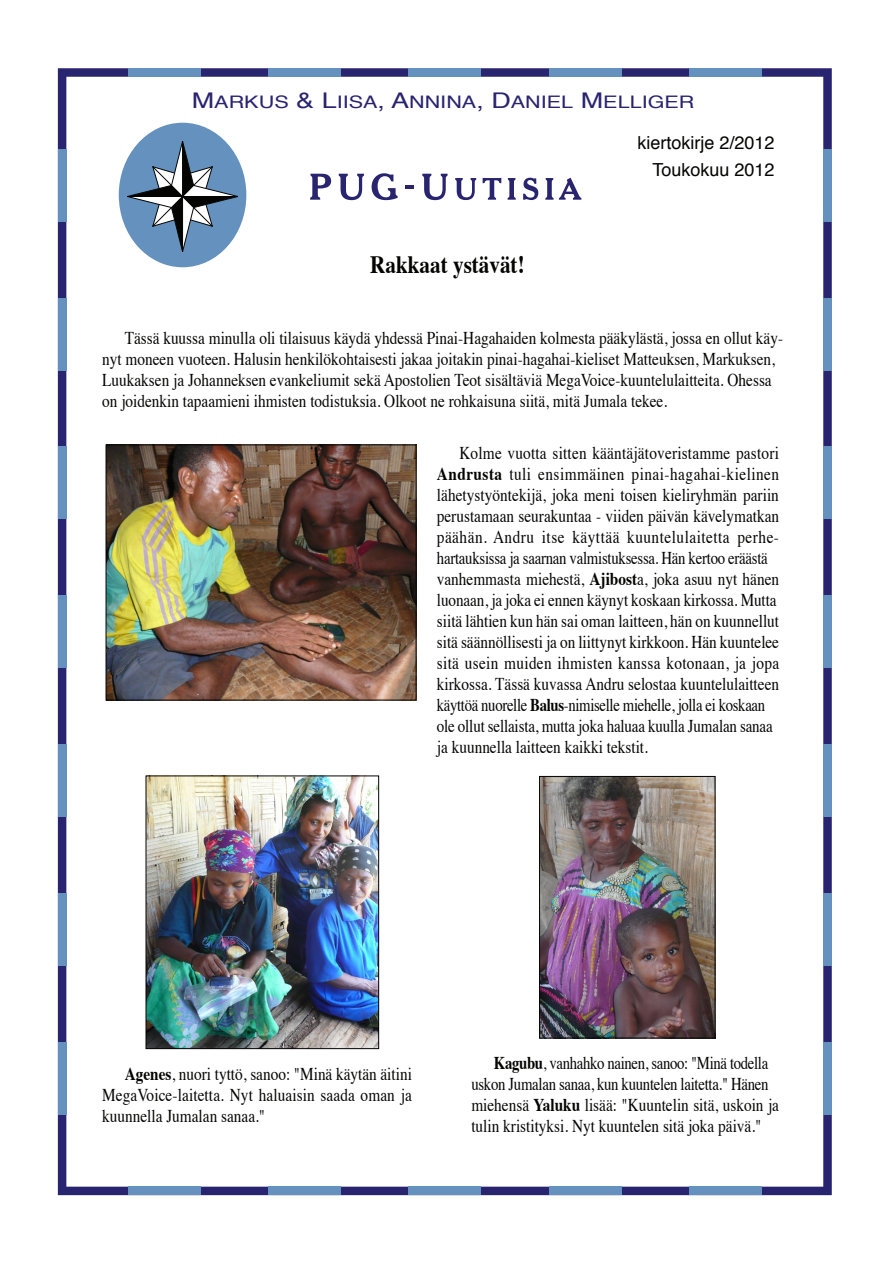
<style>
.page{position:relative;width:893px;height:1263px;background:#fff}
.page>*{position:absolute;margin:0;border:0;box-sizing:border-box;transform-origin:0 0}
.t1{font:700 24.9px "Times";color:#040503;scale:.85 1}
.t2{font:18px/21px "Times";color:#040503;scale:.85 1}
.t3{font:18px/21px "Times";color:#040503;scale:.82 1}
.t4{font:18px/27px "Helvetica";color:#040503;text-align:right}
.t5{font:17.25px "Helvetica";color:#29246f;scale:1.25 1}
.s1{font-size:21.6px}
.s2{font-weight:700}
</style>
<div class="page">
<img style="left:58px;top:68px;width:774px;height:1127px">
<div style="left:58px;top:1042px;width:8px;height:72px;background:#6491bd"></div>
<div style="left:58px;top:893px;width:8px;height:72px;background:#6491bd"></div>
<div style="left:58px;top:744px;width:8px;height:73px;background:#6491bd"></div>
<div style="left:58px;top:595px;width:8px;height:73px;background:#6491bd"></div>
<div style="left:58px;top:447px;width:8px;height:72px;background:#6491bd"></div>
<div style="left:58px;top:298px;width:8px;height:72px;background:#6491bd"></div>
<div style="left:58px;top:149px;width:8px;height:72px;background:#6491bd"></div>
<div style="left:823px;top:1042px;width:9px;height:72px;background:#6491bd"></div>
<div style="left:823px;top:893px;width:9px;height:72px;background:#6491bd"></div>
<div style="left:823px;top:744px;width:9px;height:73px;background:#6491bd"></div>
<div style="left:823px;top:595px;width:9px;height:73px;background:#6491bd"></div>
<div style="left:823px;top:447px;width:9px;height:72px;background:#6491bd"></div>
<div style="left:823px;top:298px;width:9px;height:72px;background:#6491bd"></div>
<div style="left:823px;top:149px;width:9px;height:72px;background:#6491bd"></div>
<div style="left:128px;top:1187px;width:72px;height:8px;background:#6491bd"></div>
<div style="left:268px;top:1187px;width:73px;height:8px;background:#6491bd"></div>
<div style="left:409px;top:1187px;width:72px;height:8px;background:#6491bd"></div>
<div style="left:549px;top:1187px;width:72px;height:8px;background:#6491bd"></div>
<div style="left:689px;top:1187px;width:73px;height:8px;background:#6491bd"></div>
<div style="left:128px;top:68px;width:72px;height:9px;background:#6491bd"></div>
<div style="left:268px;top:68px;width:73px;height:9px;background:#6491bd"></div>
<div style="left:409px;top:68px;width:72px;height:9px;background:#6491bd"></div>
<div style="left:549px;top:68px;width:72px;height:9px;background:#6491bd"></div>
<div style="left:689px;top:68px;width:73px;height:9px;background:#6491bd"></div>
<div style="left:539px;top:776px;width:176px;height:262px;border:1px solid #040503"></div>
<div style="left:146px;top:776px;width:233px;height:273px;border:1px solid #040503"></div>
<p class="t5" style="left:192px;top:89px;width:404px"><span class="s1">M</span>ARKUS <span class="s1">&amp; L</span>IISA<span class="s1">, A</span>NNINA<span class="s1">, D</span>ANIEL <span class="s1">M</span>ELLIGER</p>
<h1 class="t1" style="left:370px;top:241px;width:183px">Rakkaat ystävät!</h1>
<p class="t4" style="left:637px;top:129px;width:139px">kiertokirje 2/2012<br>Toukokuu 2012</p>
<p class="t2" style="left:102px;top:326px;width:803px;text-indent:22px">Tässä kuussa minulla oli tilaisuus käydä yhdessä Pinai-Hagahaiden kolmesta pääkylästä, jossa en ollut käy&shy;nyt moneen vuoteen. Halusin henkilökohtaisesti jakaa joitakin pinai-hagahai-kieliset Matteuksen, Markuksen, Luukaksen ja Johanneksen evankeliumit sekä Apostolien Teot sisältäviä MegaVoice-kuuntelulaitteita. Ohessa on joidenkin tapaamieni ihmisten todistuksia. Olkoot ne rohkaisuna siitä, mitä Jumala tekee.</p>
<p class="t2" style="left:437px;top:441px;width:404px;text-indent:22px">Kolme vuotta sitten kääntäjätoveristamme pastori <span class="s2">Andrusta</span> tuli ensimmäinen pinai-hagahai-kielinen lähetystyöntekijä, joka meni toisen kieliryhmän pariin perustamaan seurakuntaa - viiden päivän kävelymatkan päähän. Andru itse käyttää kuuntelulaitetta perhe&shy;hartauksissa ja saarnan valmistuksessa. Hän kertoo eräästä vanhemmasta miehestä, <span class="s2">Ajibost</span>a, joka asuu nyt hänen luonaan, ja joka ei ennen käynyt koskaan kirkossa. Mutta siitä lähtien kun hän sai oman laitteen, hän on kuunnellut sitä säännöllisesti ja on liittynyt kirkkoon. Hän kuuntelee sitä usein muiden ihmisten kanssa kotonaan, ja jopa kirkossa. Tässä kuvassa Andru selostaa kuuntelulaitteen käyttöä nuorelle <span class="s2">Balus</span>-nimiselle miehelle, jolla ei koskaan ole ollut sellaista, mutta joka haluaa kuulla Jumalan sanaa ja kuunnella laitteen kaikki tekstit.</p>
<p class="t2" style="left:102px;top:1062px;width:366px;text-align:justify;text-indent:22px"><span class="s2">Agenes</span>, nuori tyttö, sanoo: "Minä käytän äitini MegaVoice-laitetta. Nyt haluaisin saada oman ja kuunnella Jumalan sanaa."</p>
<p class="t3" style="left:471px;top:1050px;width:377px;text-indent:22px"><span class="s2">Kagubu</span>, vanhahko nainen, sanoo: "Minä todella uskon Jumalan sanaa, kun kuuntelen laitetta." Hänen miehensä <span class="s2">Yaluku</span> lisää: "Kuuntelin sitä, uskoin ja tulin kristityksi. Nyt kuuntelen sitä joka päivä."</p>
</div>
